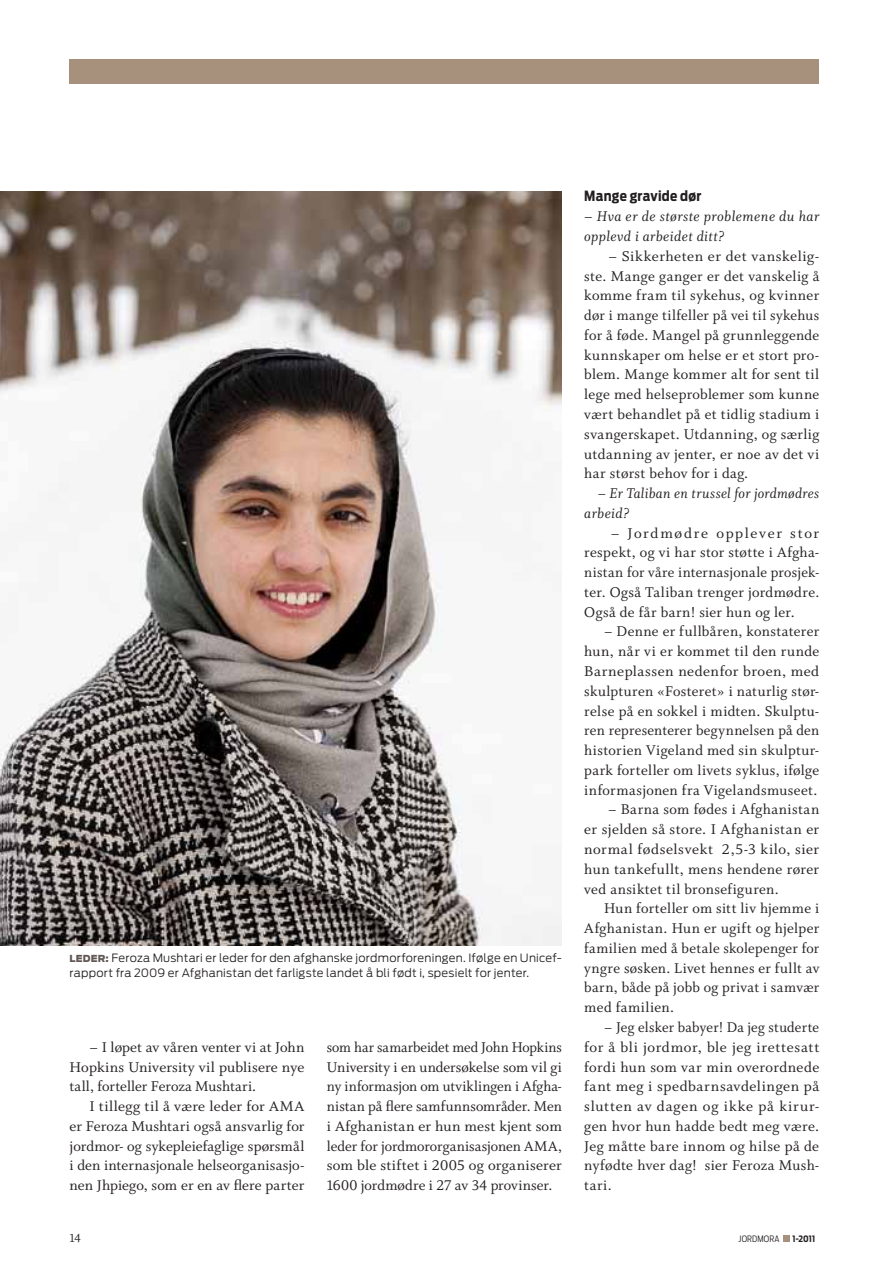
<style>
.page{position:relative;width:869px;height:1265px;background:#fff}
.page>*{position:absolute;margin:0;border:0;box-sizing:border-box;transform-origin:0 0}
.t1{font:15.75px/19.8px "Whitman Roman LF";letter-spacing:.02em;color:#231f20;text-align:justify}
.t2{font:15.75px/19.8px "Whitman Italic LF";letter-spacing:.025em;color:#231f20}
.t3{font:700 14px "Antenna Cond";letter-spacing:.02em;color:#231f20}
.t4{font:13.12px "Whitman Roman LF";color:#231f20}
.t5{font:300 11.38px/14.9px "Antenna";letter-spacing:.02em;color:#231f20}
.t6{font:900 9.62px "Antenna";color:#615755}
.t7{font:300 8.75px "Antenna Cond";letter-spacing:.015em;color:#231f20}
.t8{font:700 8.75px "Antenna Cond";color:#231f20}
.s1{font-weight:900;font-size:9.62px;color:#615755}
</style>
<div class="page">
<div style="left:69px;top:60px;width:750px;height:24px;background:#a7917c"></div>
<div style="left:782px;top:1235px;width:7px;height:7px;background:#a7917c"></div>
<img style="left:0;top:192px;width:561px;height:754px">
<p class="t5" style="left:69px;top:951px;width:493px;text-indent:36px"><span class="s1">:</span> Feroza Mushtari er leder for den afghanske jordmorforeningen. Ifølge en Unicef&shy;rapport fra 2009 er Afghanistan det farligste landet å bli født i, spesielt for jenter.</p>
<p class="t6" style="left:69px;top:953px;width:15px">LEDER</p>
<p class="t1" style="left:69px;top:1037px;width:236px;text-indent:20px">– I løpet av våren venter vi at John Hopkins University vil publisere nye tall, forteller Feroza Mushtari.</p>
<p class="t1" style="left:69px;top:1097px;width:236px;text-indent:20px">I tillegg til å være leder for AMA er Feroza Mushtari også ansvarlig for jordmor- og sykepleiefaglige spørsmål i den internasjonale helseorganisasjo&shy;nen Jhpiego, som er en av flere parter</p>
<p class="t1" style="left:327px;top:1037px;width:236px">som har samarbeidet med John Hopkins University i en undersøkelse som vil gi ny informasjon om utviklingen i Afgha&shy;nistan på flere samfunnsområder. Men i Afghanistan er hun mest kjent som leder for jordmororganisasjonen AMA, som ble stiftet i 2005 og organiserer 1600 jordmødre i 27 av 34 provinser.</p>
<p class="t3" style="left:584px;top:188px;width:118px">Mange gravide dør</p>
<p class="t2" style="left:584px;top:207px;width:236px">– Hva er de største problemene du har opplevd i arbeidet ditt?</p>
<p class="t1" style="left:584px;top:246px;width:236px;text-indent:24px">– Sikkerheten er det vanskelig&shy;ste. Mange ganger er det vanskelig å komme fram til sykehus, og kvinner dør i mange tilfeller på vei til sykehus for å føde. Mangel på grunnleggende kunnskaper om helse er et stort pro&shy;blem. Mange kommer alt for sent til lege med helseproblemer som kunne vært behandlet på et tidlig stadium i svangerskapet. Utdanning, og særlig utdanning av jenter, er noe av det vi har størst behov for i dag.</p>
<p class="t2" style="left:584px;top:484px;width:236px;text-indent:13px">– Er Taliban en trussel for jordmødres arbeid?</p>
<p class="t1" style="left:584px;top:523px;width:236px;text-indent:26px">– Jordmødre opplever stor respekt, og vi har stor støtte i Afgha&shy;nistan for våre internasjonale prosjek&shy;ter. Også Taliban trenger jordmødre.<br>Også de får barn! sier hun og ler.</p>
<p class="t1" style="left:584px;top:622px;width:236px;text-indent:20px">– Denne er fullbåren, konstaterer hun, når vi er kommet til den runde Barneplassen nedenfor broen, med skulpturen «Fosteret» i naturlig stør&shy;relse på en sokkel i midten. Skulptu&shy;ren representerer begynnelsen på den historien Vigeland med sin skulptur&shy;park forteller om livets syklus, ifølge informasjonen fra Vigelandsmuseet.</p>
<p class="t1" style="left:584px;top:800px;width:236px;text-indent:24px">– Barna som fødes i Afghanistan er sjelden så store. I Afghanistan er normal fødselsvekt 2,5-3 kilo, sier hun tankefullt, mens hendene rører ved ansiktet til bronsefiguren.</p>
<p class="t1" style="left:584px;top:899px;width:236px;text-indent:20px">Hun forteller om sitt liv hjemme i Afghanistan. Hun er ugift og hjelper familien med å betale skolepenger for yngre søsken. Livet hennes er fullt av barn, både på jobb og privat i samvær med familien.</p>
<p class="t1" style="left:584px;top:1018px;width:236px;text-indent:20px">– Jeg elsker babyer! Da jeg studerte for å bli jordmor, ble jeg irettesatt fordi hun som var min overordnede fant meg i spedbarnsavdelingen på slutten av dagen og ikke på kirur&shy;gen hvor hun hadde bedt meg være.<br>Jeg måtte bare innom og hilse på de nyfødte hver dag! sier Feroza Mush&shy;tari.</p>
<p class="t4" style="left:69px;top:1230px;width:13px">14</p>
<p class="t7" style="left:738px;top:1233px;width:43px">JORDMORA</p>
<p class="t8" style="left:792px;top:1233px;width:24px">1-2011</p>
</div>
